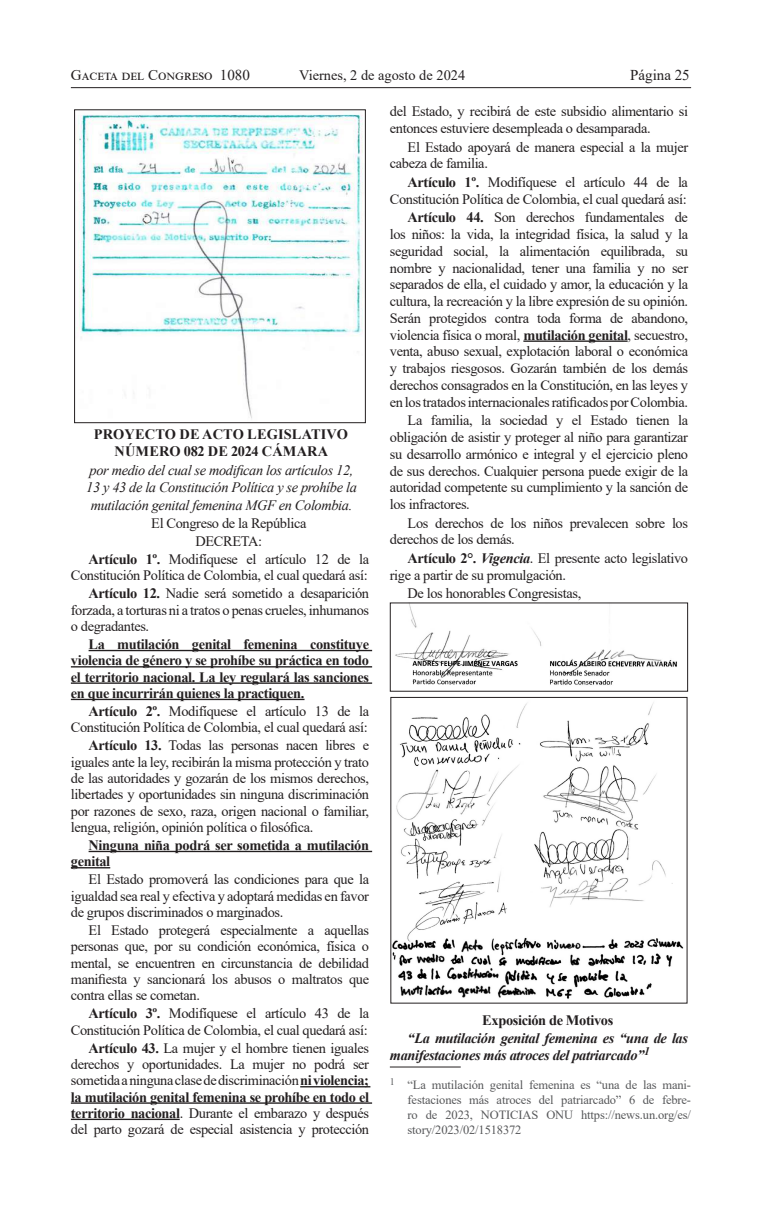
<style>
.page{position:relative;width:762px;height:1205px;background:#fff}
.page>*{position:absolute;margin:0;border:0;box-sizing:border-box;transform-origin:0 0}
.t1{font:15px "Times New Roman";color:#231f20}
.t2{font:14.38px/16.8px "Times New Roman";letter-spacing:-.025em;color:#231f20;text-align:justify}
.t3{font:700 14.38px/16.2px "Times New Roman";letter-spacing:-.025em;color:#231f20;text-align:justify}
.t4{font:italic 14.38px/17.2px "Times New Roman";letter-spacing:-.025em;color:#231f20;text-align:center}
.t5{font:italic 700 14.38px/16.8px "Times New Roman";letter-spacing:-.025em;color:#231f20}
.t6{font:700 14.38px/17.2px "Times New Roman";letter-spacing:.01em;color:#231f20;text-align:center}
.t7{font:14.38px "Times New Roman";color:#231f20}
.t8{font:12.5px/15px "Times New Roman";letter-spacing:-.01em;color:#57585a;text-align:justify}
.s1{font-weight:700}
.s2{font-weight:700;font-style:italic}
</style>
<div class="page">
<hr style="left:71px;top:87px;width:620px;height:1px;background:#231f20">
<hr style="left:89px;top:650px;width:283px;height:1px;background:#231f20">
<hr style="left:71px;top:666px;width:301px;height:1px;background:#231f20">
<hr style="left:71px;top:682px;width:301px;height:2px;background:#231f20">
<hr style="left:71px;top:699px;width:233px;height:1px;background:#231f20">
<hr style="left:89px;top:851px;width:283px;height:1px;background:#231f20">
<hr style="left:71px;top:867px;width:39px;height:1px;background:#231f20">
<hr style="left:300px;top:1086px;width:70px;height:1px;background:#231f20">
<hr style="left:71px;top:1102px;width:301px;height:2px;background:#231f20">
<hr style="left:71px;top:1118px;width:109px;height:2px;background:#231f20">
<img style="left:76px;top:114px;width:287px;height:305px">
<div style="left:74px;top:110px;width:291px;height:313px;border:1px solid #231f20"></div>
<hr style="left:523px;top:340px;width:104px;height:2px;background:#231f20">
<img style="left:395px;top:605px;width:282px;height:80px">
<img style="left:393px;top:702px;width:291px;height:297px">
<hr style="left:390px;top:1066px;width:71px;height:1px;background:#231f20">
<p class="t1" style="left:71px;top:65px;width:180px">Gaceta del Congreso 1080</p>
<p class="t7" style="left:299px;top:65px;width:168px">Viernes, 2 de agosto de 2024</p>
<p class="t1" style="left:630px;top:65px;width:61px">Página 25</p>
<p class="t6" style="left:94px;top:425px;width:256px">PROYECTO DE ACTO LEGISLATIVO<br>NÚMERO 082 DE 2024 CÁMARA</p>
<p class="t4" style="left:86px;top:461px;width:272px">por medio del cual se modifican los artículos 12,<br>13 y 43 de la Constitución Política y se prohíbe la mutilación genital femenina MGF en Colombia.</p>
<p class="t2" style="left:89px;top:513px;width:282px;line-height:18.1px;text-align:center">El Congreso de la República<br>DECRETA:<br><span class="s1">Artículo 1º.</span> Modifíquese el artículo 12 de la</p>
<p class="t2" style="left:71px;top:566px;width:300px;line-height:18.1px;text-align:right">Constitución Política de Colombia, el cual quedará así:<br><span class="s1">Artículo 12.</span> Nadie será sometido a desaparición</p>
<p class="t2" style="left:71px;top:601px;width:300px;line-height:16.2px">forzada, a torturas ni a tratos o penas crueles, inhumanos o degradantes.</p>
<p class="t3" style="left:71px;top:635px;width:300px;text-indent:18px">La mutilación genital femenina constituye violencia de género y se prohíbe su práctica en todo el territorio nacional. La ley regulará las sanciones en que incurrirán quienes la practiquen.</p>
<p class="t2" style="left:71px;top:702px;width:300px;line-height:16.2px;text-align:right"><span class="s1">Artículo 2º.</span> Modifíquese el artículo 13 de la<br>Constitución Política de Colombia, el cual quedará así:</p>
<p class="t2" style="left:71px;top:737px;width:300px;line-height:16.2px;text-indent:18px"><span class="s1">Artículo 13.</span> Todas las personas nacen libres e iguales ante la ley, recibirán la misma protección y trato de las autoridades y gozarán de los mismos derechos, libertades y oportunidades sin ninguna discriminación por razones de sexo, raza, origen nacional o familiar, lengua, religión, opinión política o filosófica.</p>
<p class="t3" style="left:71px;top:836px;width:300px;text-indent:18px">Ninguna niña podrá ser sometida a mutilación genital</p>
<p class="t2" style="left:71px;top:871px;width:300px;line-height:16.2px;text-indent:18px">El Estado promoverá las condiciones para que la igualdad sea real y efectiva y adoptará medidas en favor de grupos discriminados o marginados.</p>
<p class="t2" style="left:71px;top:921px;width:300px;line-height:16.2px;text-indent:18px">El Estado protegerá especialmente a aquellas personas que, por su condición económica, física o mental, se encuentren en circunstancia de debilidad manifiesta y sancionará los abusos o maltratos que contra ellas se cometan.</p>
<p class="t2" style="left:71px;top:1005px;width:300px;line-height:16.2px;text-align:right"><span class="s1">Artículo 3º.</span> Modifíquese el artículo 43 de la<br>Constitución Política de Colombia, el cual quedará así:</p>
<p class="t2" style="left:71px;top:1039px;width:300px;line-height:16.2px;text-indent:18px"><span class="s1">Artículo 43.</span> La mujer y el hombre tienen iguales derechos y oportunidades. La mujer no podrá ser sometida a ninguna clase de discriminación <span class="s1">ni violencia; la mutilación genital femenina se prohíbe en todo el territorio nacional</span>. Durante el embarazo y después del parto gozará de especial asistencia y protección</p>
<p class="t2" style="left:390px;top:103px;width:300px">del Estado, y recibirá de este subsidio alimentario si entonces estuviere desempleada o desamparada.</p>
<p class="t2" style="left:390px;top:138px;width:300px;text-indent:18px">El Estado apoyará de manera especial a la mujer cabeza de familia.</p>
<p class="t2" style="left:390px;top:173px;width:300px;text-align:right"><span class="s1">Artículo 1º.</span> Modifíquese el artículo 44 de la<br>Constitución Política de Colombia, el cual quedará así:</p>
<p class="t2" style="left:390px;top:209px;width:300px;text-indent:18px"><span class="s1">Artículo 44.</span> Son derechos fundamentales de los niños: la vida, la integridad física, la salud y la seguridad social, la alimentación equilibrada, su nombre y nacionalidad, tener una familia y no ser separados de ella, el cuidado y amor, la educación y la cultura, la recreación y la libre expresión de su opinión.<br>Serán protegidos contra toda forma de abandono, violencia física o moral, <span class="s1">mutilación genital</span>, secuestro, venta, abuso sexual, explotación laboral o económica y trabajos riesgosos. Gozarán también de los demás derechos consagrados en la Constitución, en las leyes y en los tratados internacionales ratificados por Colombia.</p>
<p class="t2" style="left:390px;top:411px;width:300px;text-indent:18px">La familia, la sociedad y el Estado tienen la obligación de asistir y proteger al niño para garantizar su desarrollo armónico e integral y el ejercicio pleno de sus derechos. Cualquier persona puede exigir de la autoridad competente su cumplimiento y la sanción de los infractores.</p>
<p class="t2" style="left:390px;top:514px;width:300px;text-indent:18px">Los derechos de los niños prevalecen sobre los derechos de los demás.</p>
<p class="t2" style="left:390px;top:549px;width:300px;text-indent:18px"><span class="s1">Artículo 2°.</span> <span class="s2">Vigencia</span>. El presente acto legislativo rige a partir de su promulgación.</p>
<p class="t2" style="left:407px;top:584px;width:175px">De los honorables Congresistas,</p>
<p class="t3" style="left:482px;top:1011px;width:132px">Exposición de Motivos</p>
<p class="t5" style="left:390px;top:1029px;width:300px;text-indent:18px">“La mutilación genital femenina es “una de las manifestaciones más atroces del patriarcado”<sup>1</sup></p>
<p class="t8" style="left:407px;top:1077px;width:285px;text-indent:-18px"><sup>1</sup> “La mutilación genital femenina es “una de las mani&shy;festaciones más atroces del patriarcado” 6 de febre&shy;ro de 2023, NOTICIAS ONU https://news.un.org/es/ story/2023/02/1518372</p>
</div>
